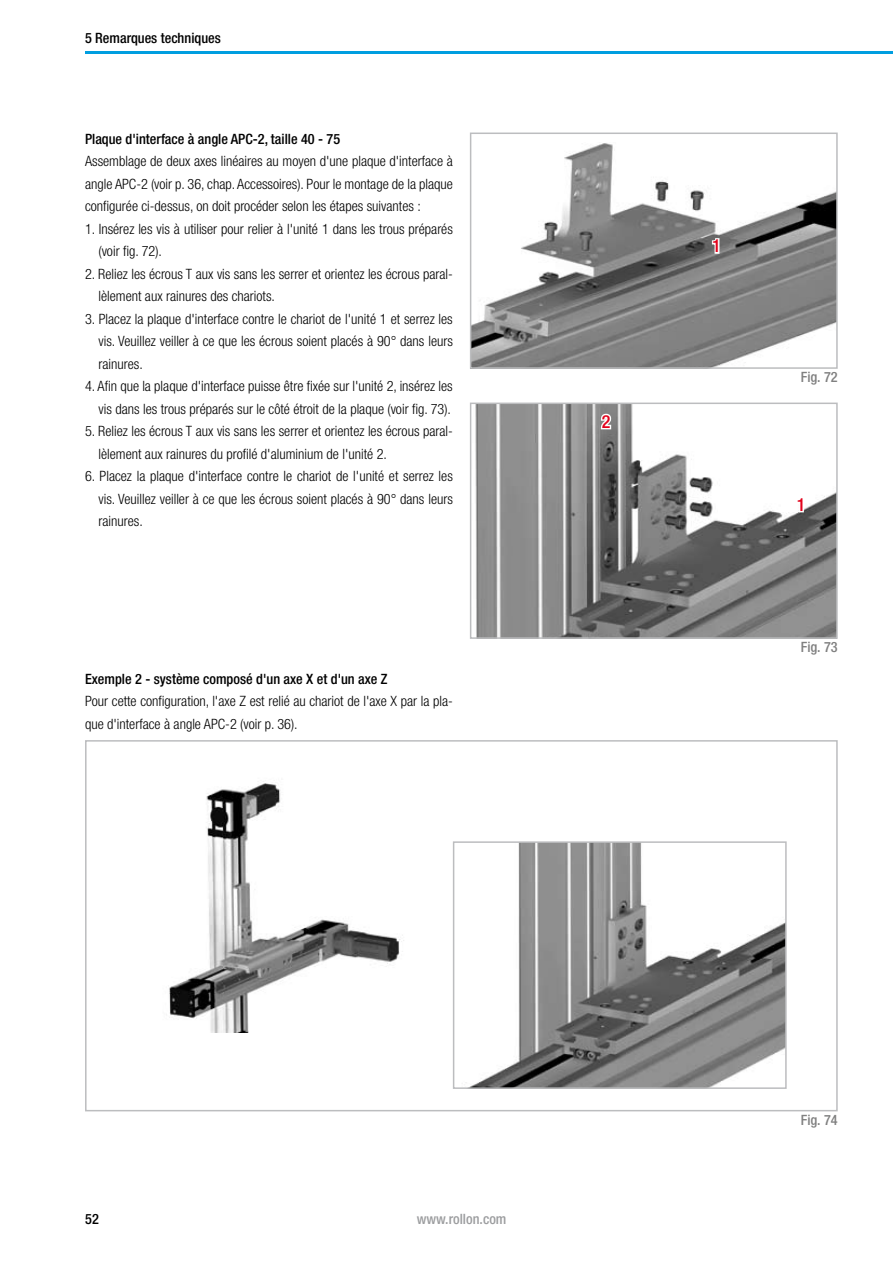
<style>
.page{position:relative;width:893px;height:1263px;background:#fff}
.page>*{position:absolute;margin:0;border:0;box-sizing:border-box;transform-origin:0 0}
.t1{font:500 condensed 18px "Helvetica Neue LT";color:#e2001a}
.t2{font:300 condensed 14.25px/22.5px "Helvetica Neue LT";color:#000}
.t3{font:500 condensed 14.25px "Helvetica Neue LT";color:#000}
.t4{font:500 condensed 14.25px "Helvetica Neue LT";color:#808080}
.t5{font:500 condensed 14.25px "Helvetica Neue LT";color:#9c9d9f}
</style>
<div class="page">
<img style="left:169px;top:781px;width:235px;height:252px">
<hr style="left:85px;top:51px;width:808px;height:3px;background:#009ee0">
<img style="left:473px;top:143px;width:362px;height:223px">
<div style="left:470px;top:133px;width:368px;height:236px;border:2px solid #bcbdbf"></div>
<img style="left:475px;top:406px;width:360px;height:230px">
<div style="left:470px;top:403px;width:368px;height:236px;border:2px solid #bcbdbf"></div>
<svg style="left:795px;top:495px;width:10px;height:19px"></svg>
<svg style="left:599px;top:412px;width:14px;height:19px"></svg>
<div style="left:85px;top:740px;width:753px;height:371px;border:2px solid #bcbdbf"></div>
<img style="left:466px;top:844px;width:318px;height:242px">
<div style="left:453px;top:841px;width:334px;height:248px;border:2px solid #bcbdbf"></div>
<svg style="left:710px;top:237px;width:11px;height:18px"></svg>
<p class="t3" style="left:85px;top:29px;width:137px">5 Remarques techniques</p>
<p class="t3" style="left:85px;top:130px;width:257px">Plaque d'interface à angle APC-2, taille 40 - 75</p>
<p class="t2" style="left:85px;top:150px;width:369px;text-align:justify">Assemblage de deux axes linéaires au moyen d'une plaque d'interface à angle APC-2 (voir p. 36, chap. Accessoires). Pour le montage de la plaque configurée ci-dessus, on doit procéder selon les étapes suivantes :</p>
<p class="t2" style="left:99px;top:217px;width:356px;text-indent:-13px">1. Insérez les vis à utiliser pour relier à l'unité 1 dans les trous préparés (voir fig. 72).</p>
<p class="t2" style="left:99px;top:262px;width:356px;text-indent:-13px">2. Reliez les écrous T aux vis sans les serrer et orientez les écrous paral&shy;lèlement aux rainures des chariots.</p>
<p class="t2" style="left:99px;top:307px;width:356px;text-align:justify;text-indent:-13px">3. Placez la plaque d'interface contre le chariot de l'unité 1 et serrez les vis. Veuillez veiller à ce que les écrous soient placés à 90° dans leurs rainures.</p>
<p class="t2" style="left:85px;top:375px;width:369px;text-align:right">4. Afin que la plaque d'interface puisse être fixée sur l'unité 2, insérez les vis dans les trous préparés sur le côté étroit de la plaque (voir fig. 73).</p>
<p class="t2" style="left:99px;top:420px;width:356px;text-indent:-13px">5. Reliez les écrous T aux vis sans les serrer et orientez les écrous paral&shy;lèlement aux rainures du profilé d'aluminium de l'unité 2.</p>
<p class="t2" style="left:99px;top:465px;width:356px;text-align:justify;text-indent:-13px">6. Placez la plaque d'interface contre le chariot de l'unité et serrez les vis. Veuillez veiller à ce que les écrous soient placés à 90° dans leurs rainures.</p>
<p class="t3" style="left:85px;top:670px;width:304px">Exemple 2 - système composé d'un axe X et d'un axe Z</p>
<p class="t2" style="left:85px;top:690px;width:369px">Pour cette configuration, l'axe Z est relié au chariot de l'axe X par la pla&shy;que d'interface à angle APC-2 (voir p. 36).</p>
<p class="t1" style="left:602px;top:411px;width:10px">2</p>
<p class="t1" style="left:712px;top:235px;width:10px">1</p>
<p class="t4" style="left:801px;top:369px;width:38px">Fig. 72</p>
<p class="t1" style="left:797px;top:494px;width:10px">1</p>
<p class="t4" style="left:801px;top:639px;width:38px">Fig. 73</p>
<p class="t3" style="left:85px;top:1211px;width:15px">52</p>
<p class="t5" style="left:417px;top:1210px;width:91px">www.rollon.com</p>
<p class="t4" style="left:801px;top:1111px;width:38px">Fig. 74</p>
</div>
